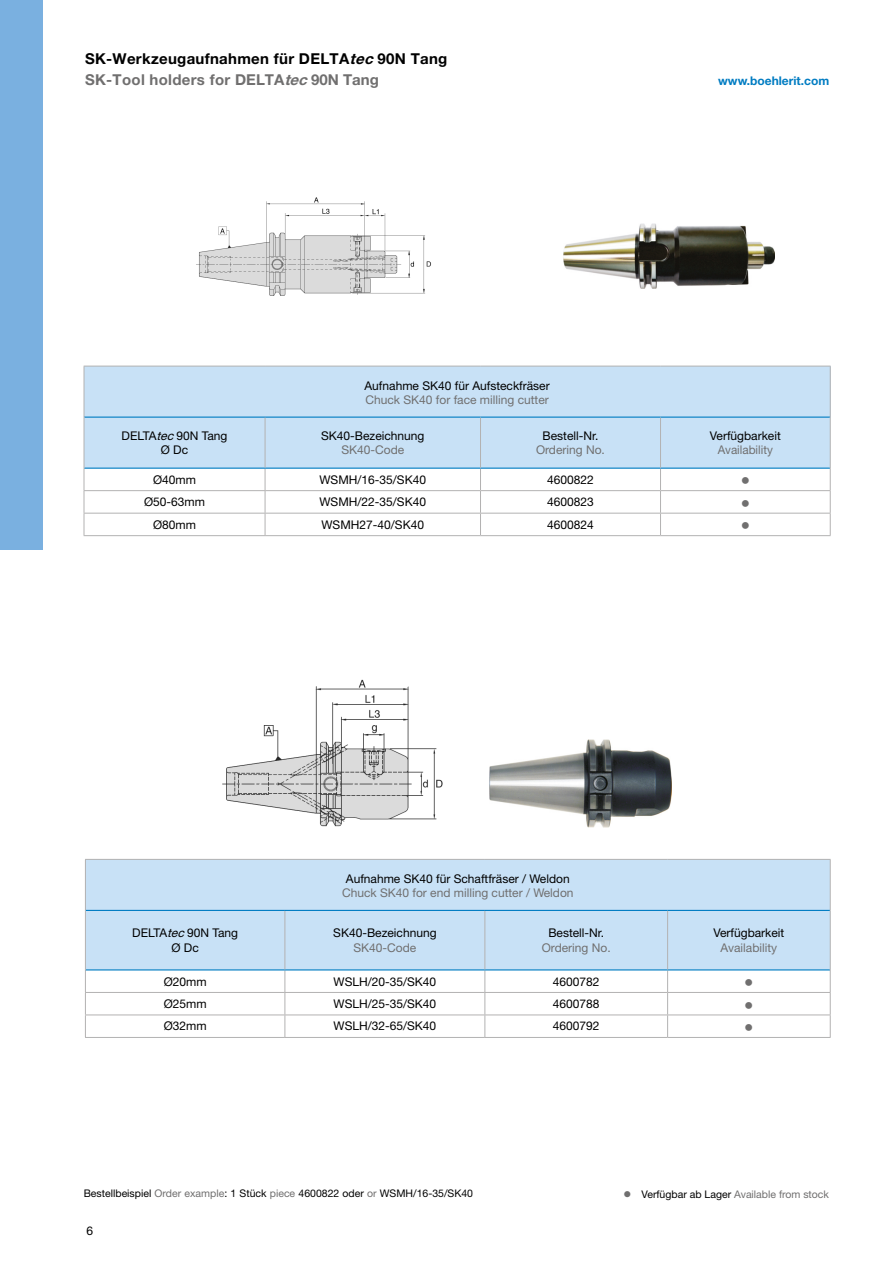
<style>
.page{position:relative;width:893px;height:1263px;background:#fff}
.page>*{position:absolute;margin:0;border:0;box-sizing:border-box;transform-origin:0 0}
.t1{font:700 15px/21px "Helvetica Neue LT Pro";letter-spacing:.02em;color:#000}
.t2{font:12px/14.4px "Helvetica Neue LT Pro";color:#000;text-align:center}
.t3{font:12px "Helvetica Neue LT Pro";color:#706f6f}
.t4{font:700 12px "Helvetica Neue LT Pro";color:#007cc2}
.t5{font:10.5px "Helvetica Neue LT Pro";color:#000}
.t6{font:10.5px "Helvetica Neue LT Pro";color:#706f6f}
.s1{font-style:italic}
.s2{color:#706f6f}
.s3{font-style:italic;color:#706f6f}
.s4{color:#000}
</style>
<div class="page">
<div style="left:84px;top:366px;width:746px;height:51px;background:#c8e1f6"></div>
<hr style="left:830px;top:366px;width:1px;height:51px;background:#b3b2b2">
<hr style="left:84px;top:366px;width:181px;height:1px;background:#b3b2b2">
<hr style="left:84px;top:366px;width:1px;height:51px;background:#b3b2b2">
<hr style="left:265px;top:366px;width:215px;height:1px;background:#b3b2b2">
<hr style="left:480px;top:366px;width:180px;height:1px;background:#b3b2b2">
<hr style="left:660px;top:366px;width:171px;height:1px;background:#b3b2b2">
<hr style="left:84px;top:535px;width:181px;height:1px;background:#b3b2b2">
<hr style="left:265px;top:535px;width:215px;height:1px;background:#b3b2b2">
<hr style="left:480px;top:535px;width:180px;height:1px;background:#b3b2b2">
<hr style="left:660px;top:535px;width:171px;height:1px;background:#b3b2b2">
<img style="left:196px;top:197px;width:235px;height:99px">
<img style="left:563px;top:223px;width:211px;height:66px">
<div style="left:0;top:0;width:43px;height:550px;background:#7ab0e0"></div>
<div style="left:85px;top:859px;width:745px;height:51px;background:#c8e1f6"></div>
<hr style="left:830px;top:860px;width:1px;height:50px;background:#b3b2b2">
<hr style="left:85px;top:859px;width:200px;height:1px;background:#b3b2b2">
<hr style="left:85px;top:860px;width:1px;height:50px;background:#b3b2b2">
<hr style="left:285px;top:859px;width:200px;height:1px;background:#b3b2b2">
<hr style="left:485px;top:859px;width:183px;height:1px;background:#b3b2b2">
<hr style="left:668px;top:859px;width:163px;height:1px;background:#b3b2b2">
<hr style="left:85px;top:1037px;width:200px;height:1px;background:#b3b2b2">
<hr style="left:285px;top:1037px;width:200px;height:1px;background:#b3b2b2">
<hr style="left:485px;top:1037px;width:183px;height:1px;background:#b3b2b2">
<hr style="left:668px;top:1037px;width:163px;height:1px;background:#b3b2b2">
<img style="left:489px;top:740px;width:183px;height:87px">
<img style="left:222px;top:679px;width:221px;height:148px">
<svg style="left:84px;top:417px;width:747px;height:118px"></svg>
<svg style="left:85px;top:910px;width:746px;height:127px"></svg>
<p class="t1" style="left:85px;top:48px;width:364px">SK-Werkzeugaufnahmen für DELTA<span class="s1">tec</span> 90N Tang<br><span class="s2">SK-Tool holders for DELTA</span><span class="s3">tec</span><span class="s2">90N Tang</span></p>
<p class="t4" style="left:718px;top:73px;width:113px">www.boehlerit.com</p>
<p class="t2" style="left:365px;top:378px;width:187px">Aufnahme SK40 für Aufsteckfräser</p>
<p class="t3" style="left:365px;top:392px;width:185px">Chuck SK40 for face milling cutter</p>
<p class="t2" style="left:122px;top:428px;width:107px">DELTA<span class="s1">tec</span>90N Tang<br>Ø Dc</p>
<p class="t2" style="left:321px;top:428px;width:105px">SK40-Bezeichnung</p>
<p class="t3" style="left:341px;top:442px;width:64px">SK40-Code</p>
<p class="t2" style="left:543px;top:428px;width:57px">Bestell-Nr.</p>
<p class="t3" style="left:536px;top:442px;width:70px">Ordering No.</p>
<p class="t2" style="left:153px;top:472px;width:44px">Ø40mm</p>
<p class="t2" style="left:320px;top:472px;width:108px">WSMH/16-35/SK40</p>
<p class="t2" style="left:547px;top:472px;width:48px">4600822</p>
<p class="t2" style="left:144px;top:494px;width:62px">Ø50-63mm</p>
<p class="t2" style="left:320px;top:494px;width:108px">WSMH/22-35/SK40</p>
<p class="t2" style="left:547px;top:494px;width:48px">4600823</p>
<p class="t2" style="left:153px;top:517px;width:44px">Ø80mm</p>
<p class="t2" style="left:322px;top:517px;width:104px">WSMH27-40/SK40</p>
<p class="t2" style="left:547px;top:517px;width:48px">4600824</p>
<p class="t2" style="left:710px;top:428px;width:72px">Verfügbarkeit</p>
<p class="t3" style="left:718px;top:442px;width:57px">Availability</p>
<p class="t2" style="left:346px;top:871px;width:225px">Aufnahme SK40 für Schaftfräser / Weldon</p>
<p class="t3" style="left:342px;top:886px;width:233px">Chuck SK40 for end milling cutter / Weldon</p>
<p class="t2" style="left:132px;top:925px;width:107px">DELTA<span class="s1">tec</span>90N Tang<br>Ø Dc</p>
<p class="t2" style="left:333px;top:925px;width:105px">SK40-Bezeichnung</p>
<p class="t3" style="left:353px;top:940px;width:64px">SK40-Code</p>
<p class="t2" style="left:548px;top:925px;width:57px">Bestell-Nr.</p>
<p class="t3" style="left:542px;top:940px;width:70px">Ordering No.</p>
<p class="t2" style="left:164px;top:974px;width:44px">Ø20mm</p>
<p class="t2" style="left:334px;top:974px;width:104px">WSLH/20-35/SK40</p>
<p class="t2" style="left:553px;top:974px;width:48px">4600782</p>
<p class="t2" style="left:164px;top:996px;width:44px">Ø25mm</p>
<p class="t2" style="left:334px;top:996px;width:104px">WSLH/25-35/SK40</p>
<p class="t2" style="left:553px;top:996px;width:48px">4600788</p>
<p class="t2" style="left:164px;top:1019px;width:44px">Ø32mm</p>
<p class="t2" style="left:334px;top:1019px;width:104px">WSLH/32-65/SK40</p>
<p class="t2" style="left:553px;top:1019px;width:48px">4600792</p>
<p class="t2" style="left:713px;top:925px;width:72px">Verfügbarkeit</p>
<p class="t3" style="left:721px;top:940px;width:58px">Availability</p>
<p class="t5" style="left:84px;top:1187px;width:391px">Bestellbeispiel <span class="s2">Order example</span>: 1 Stück <span class="s2">piece</span> 4600822 oder <span class="s2">or</span> WSMH/16-35/SK40</p>
<p class="t6" style="left:624px;top:1187px;width:207px">● <span class="s4">Verfügbar ab Lager</span> Available from stock</p>
<p class="t2" style="left:87px;top:1223px;width:8px">6</p>
</div>
